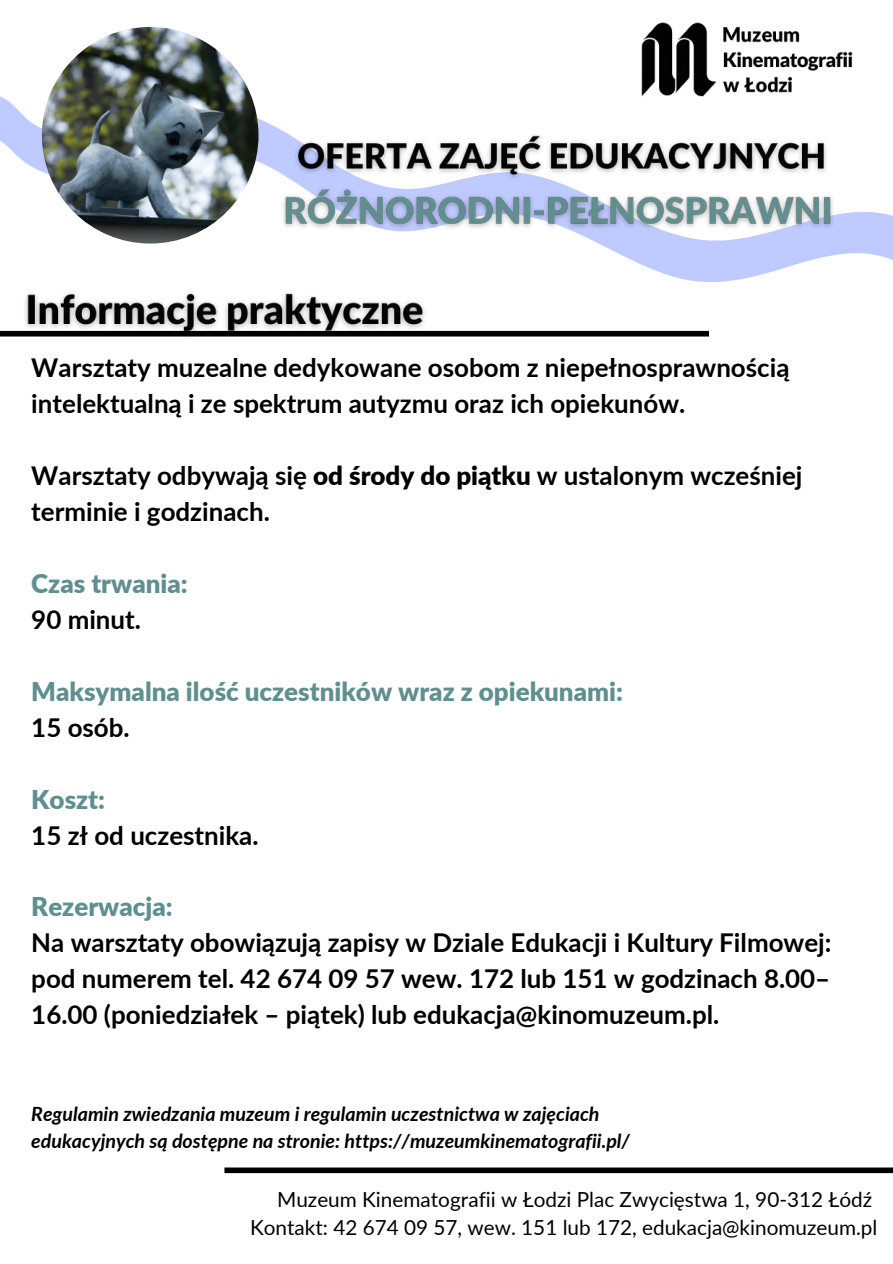
<style>
.page{position:relative;width:893px;height:1264px;background:#fff}
.page>*{position:absolute;margin:0;border:0;box-sizing:border-box;transform-origin:0 0}
.t1{font:700 25.95px/36px "Lato";color:#000}
.t2{font:900 25.95px "Lato";color:#608f8f}
.t3{font:20.7px/28px "Lato";color:#000;text-align:right}
.t4{font:italic 700 19.65px/27px "Lato";color:#000}
.s1{font-weight:900}
</style>
<div class="page">
<svg style="left:0;top:75px;width:892px;height:207px"></svg>
<img style="left:620px;top:22px;width:272px;height:93px">
<img style="left:42px;top:27px;width:216px;height:216px;border-radius:50%">
<div style="left:0;top:331px;width:709px;height:5px;background:#000"></div>
<div style="left:224px;top:1167px;width:668px;height:6px;background:#000"></div>
<img style="left:289px;top:127px;width:545px;height:53px">
<img style="left:274px;top:180px;width:567px;height:62px">
<img style="left:15px;top:277px;width:418px;height:60px">
<p class="t1" style="left:31px;top:348px;width:759px">Warsztaty muzealne dedykowane osobom z niepełnosprawnością intelektualną i ze spektrum autyzmu oraz ich opiekunów.</p>
<p class="t1" style="left:31px;top:456px;width:772px">Warsztaty odbywają się <span class="s1">od środy do piątku</span> w ustalonym wcześniej terminie i godzinach.</p>
<p class="t2" style="left:31px;top:567px;width:158px">Czas trwania:</p>
<p class="t1" style="left:31px;top:600px;width:111px">90 minut.</p>
<p class="t2" style="left:31px;top:675px;width:593px">Maksymalna ilość uczestników wraz z opiekunami:</p>
<p class="t1" style="left:31px;top:708px;width:100px">15 osób.</p>
<p class="t2" style="left:31px;top:783px;width:75px">Koszt:</p>
<p class="t1" style="left:31px;top:816px;width:229px">15 zł od uczestnika.</p>
<p class="t2" style="left:31px;top:890px;width:143px">Rezerwacja:</p>
<p class="t1" style="left:31px;top:924px;width:801px;text-align:justify">Na warsztaty obowiązują zapisy w Dziale Edukacji i Kultury Filmowej: pod numerem tel. 42 674 09 57 wew. 172 lub 151 w godzinach 8.00– 16.00 (poniedziałek – piątek) lub edukacja@kinomuzeum.pl.</p>
<p class="t4" style="left:31px;top:1099px;width:600px">Regulamin zwiedzania muzeum i regulamin uczestnictwa w zajęciach edukacyjnych są dostępne na stronie: https://muzeumkinematografii.pl/</p>
<p class="t3" style="left:250px;top:1184px;width:628px">Muzeum Kinematografii w Łodzi Plac Zwycięstwa 1, 90-312 Łódź<br>Kontakt: 42 674 09 57, wew. 151 lub 172, edukacja@kinomuzeum.pl</p>
</div>
